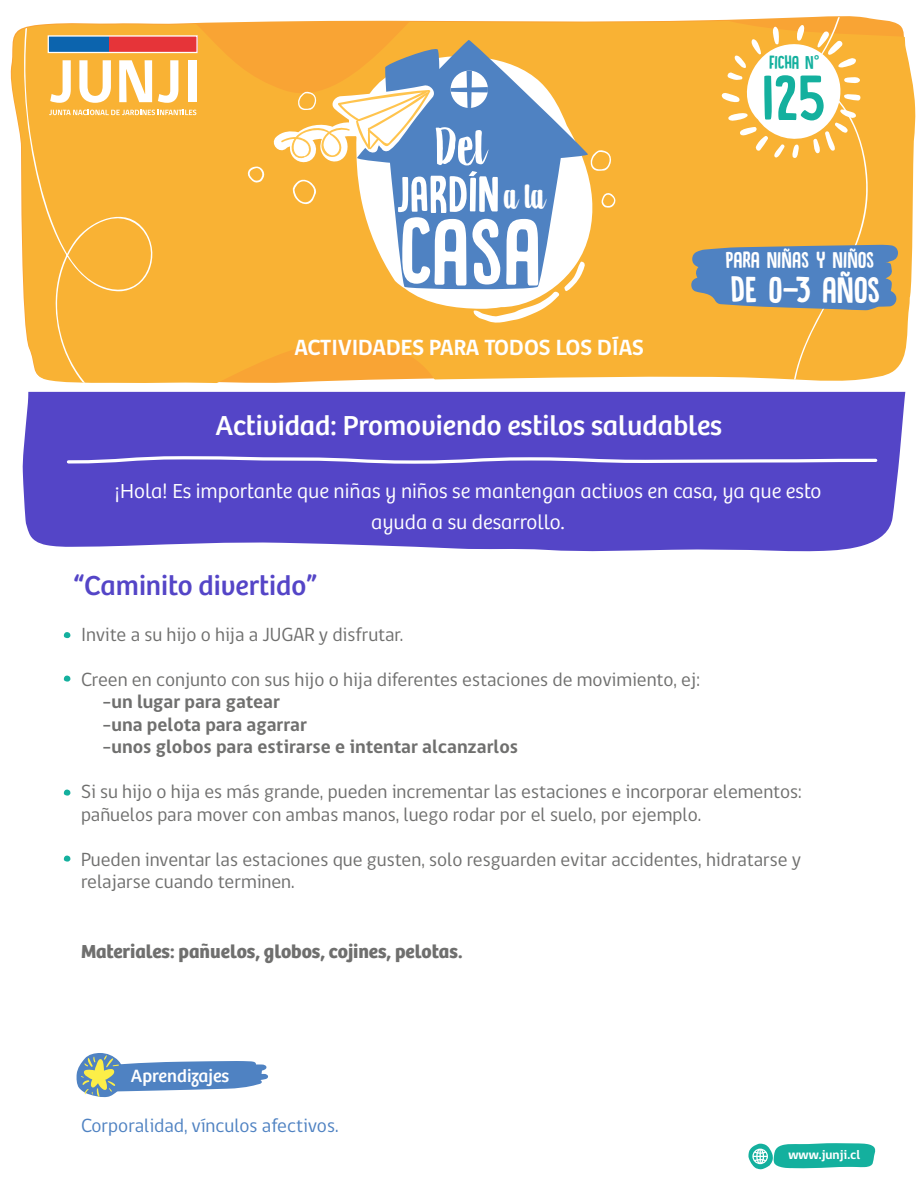
<style>
.page{position:relative;width:918px;height:1188px;background:#fff}
.page>*{position:absolute;margin:0;border:0;box-sizing:border-box;transform-origin:0 0}
.t1{font:99.6px "DK Canoodle";color:#fff}
.t2{font:67.5px "DK Canoodle";color:#14b09e}
.t3{font:57.45px "DK Aiguille";color:#fff}
.t4{font:53.7px "DK Canoodle";color:#fff}
.t5{font:38.55px "DK Canoodle";color:#fff}
.t6{font:28.5px "Bree";color:#fff}
.t7{font:28.5px "Bree";color:#5445c7}
.t8{font:23.85px "DK Canoodle";color:#fff}
.t9{font:700 22.5px "gob CL";letter-spacing:-.01em;color:#fff}
.t10{font:300 21px/30.9px "Bree";color:#fff;text-align:center}
.t11{font:19.5px/22.5px "gob CL";color:#6f6f6e}
.t12{font:700 19.5px/22.5px "gob CL";color:#6f6f6e}
.t13{font:700 19.5px "Bree";color:#6f6f6e}
.t14{font:19.5px "gob CL";color:#4f82c2}
.t15{font:19.5px "DK Canoodle";letter-spacing:-.01em;color:#14b09e}
.t16{font:18.45px "Bree";color:#fff}
.t17{font:700 13.05px "gob CL";color:#fff}
.s1{font-family:"Bree"}
.s2{font-family:"DK Aiguille";font-size:39.9px}
</style>
<div class="page">
<div style="left:23px;top:392px;width:882px;height:160px;background:#5445c7"></div>
<svg style="left:10px;top:18px;width:906px;height:363px;background:#f9bb51"></svg>
<div style="left:619px;top:17px;width:249px;height:364px;background:#f9b234"></div>
<svg style="left:24px;top:18px;width:321px;height:365px;background:#f9b33a"></svg>
<svg style="left:50px;top:60px;width:21px;height:43px"></svg>
<svg style="left:79px;top:60px;width:32px;height:43px"></svg>
<svg style="left:119px;top:60px;width:33px;height:42px"></svg>
<svg style="left:158px;top:60px;width:20px;height:43px"></svg>
<div style="left:188px;top:60px;width:8px;height:42px;background:#fff"></div>
<svg style="left:49px;top:110px;width:147px;height:5px"></svg>
<svg style="left:47px;top:35px;width:151px;height:19px;background:#a5697b"></svg>
<svg style="left:355px;top:54px;width:239px;height:255px;fill:#f9b234"></svg>
<svg style="left:357px;top:40px;width:232px;height:251px;fill:#4f82c2"></svg>
<svg style="left:451px;top:71px;width:37px;height:37px"></svg>
<svg style="left:247px;top:84px;width:190px;height:120px"></svg>
<svg style="left:473px;top:262px;width:113px;height:61px"></svg>
<svg style="left:601px;top:193px;width:16px;height:15px"></svg>
<svg style="left:590px;top:150px;width:21px;height:21px"></svg>
<svg style="left:722px;top:25px;width:140px;height:133px"></svg>
<svg style="left:65px;top:455px;width:814px;height:10px"></svg>
<svg style="left:691px;top:245px;width:207px;height:65px;background:#6387b0"></svg>
<svg style="left:64px;top:632px;width:6px;height:6px"></svg>
<svg style="left:64px;top:676px;width:6px;height:6px"></svg>
<svg style="left:64px;top:790px;width:6px;height:6px"></svg>
<svg style="left:748px;top:1143px;width:128px;height:26px;background:#43bfb1"></svg>
<svg style="left:76px;top:1053px;width:192px;height:45px"></svg>
<svg style="left:64px;top:856px;width:6px;height:6px"></svg>
<p class="t15" style="left:769px;top:52px;width:52px">FICHA N<span class="s1">°</span></p>
<h3 class="t3" style="left:435px;top:116px;width:53px">Del</h3>
<h3 class="t4" style="left:396px;top:167px;width:150px">JARDÍN<span class="s2">a la</span></h3>
<h1 class="t1" style="left:399px;top:200px;width:143px">CASA</h1>
<p class="t9" style="left:294px;top:332px;width:351px">ACTIVIDADES PARA TODOS LOS DÍAS</p>
<h2 class="t2" style="left:762px;top:63px;width:65px">125</h2>
<p class="t8" style="left:725px;top:248px;width:150px">PARA NIÑAS Y NIÑOS</p>
<h3 class="t5" style="left:730px;top:270px;width:151px">DE 0-3 AÑOS</h3>
<h3 class="t6" style="left:216px;top:408px;width:508px">Actividad: Promoviendo estilos saludables</h3>
<p class="t10" style="left:115px;top:476px;width:708px">¡Hola! Es importante que niñas y niños se mantengan activos en casa, ya que esto ayuda a su desarrollo.</p>
<h3 class="t7" style="left:73px;top:569px;width:245px">“Caminito divertido”</h3>
<p class="t11" style="left:81px;top:624px;width:324px">Invite a su hijo o hija a JUGAR y disfrutar.</p>
<p class="t11" style="left:81px;top:669px;width:620px">Creen en conjunto con sus hijo o hija diferentes estaciones de movimiento, ej:</p>
<p class="t12" style="left:102px;top:691px;width:418px">-un lugar para gatear<br>-una pelota para agarrar<br>-unos globos para estirarse e intentar alcanzarlos</p>
<p class="t11" style="left:81px;top:781px;width:722px">Si su hijo o hija es más grande, pueden incrementar las estaciones e incorporar elementos: pañuelos para mover con ambas manos, luego rodar por el suelo, por ejemplo.</p>
<p class="t11" style="left:81px;top:849px;width:721px">Pueden inventar las estaciones que gusten, solo resguarden evitar accidentes, hidratarse y relajarse cuando terminen.</p>
<p class="t13" style="left:81px;top:939px;width:383px">Materiales: pañuelos, globos, cojines, pelotas.</p>
<p class="t16" style="left:131px;top:1065px;width:100px">Aprendizajes</p>
<p class="t14" style="left:81px;top:1112px;width:259px">Corporalidad, vínculos afectivos.</p>
<p class="t17" style="left:789px;top:1145px;width:73px">www.junji.cl</p>
</div>
